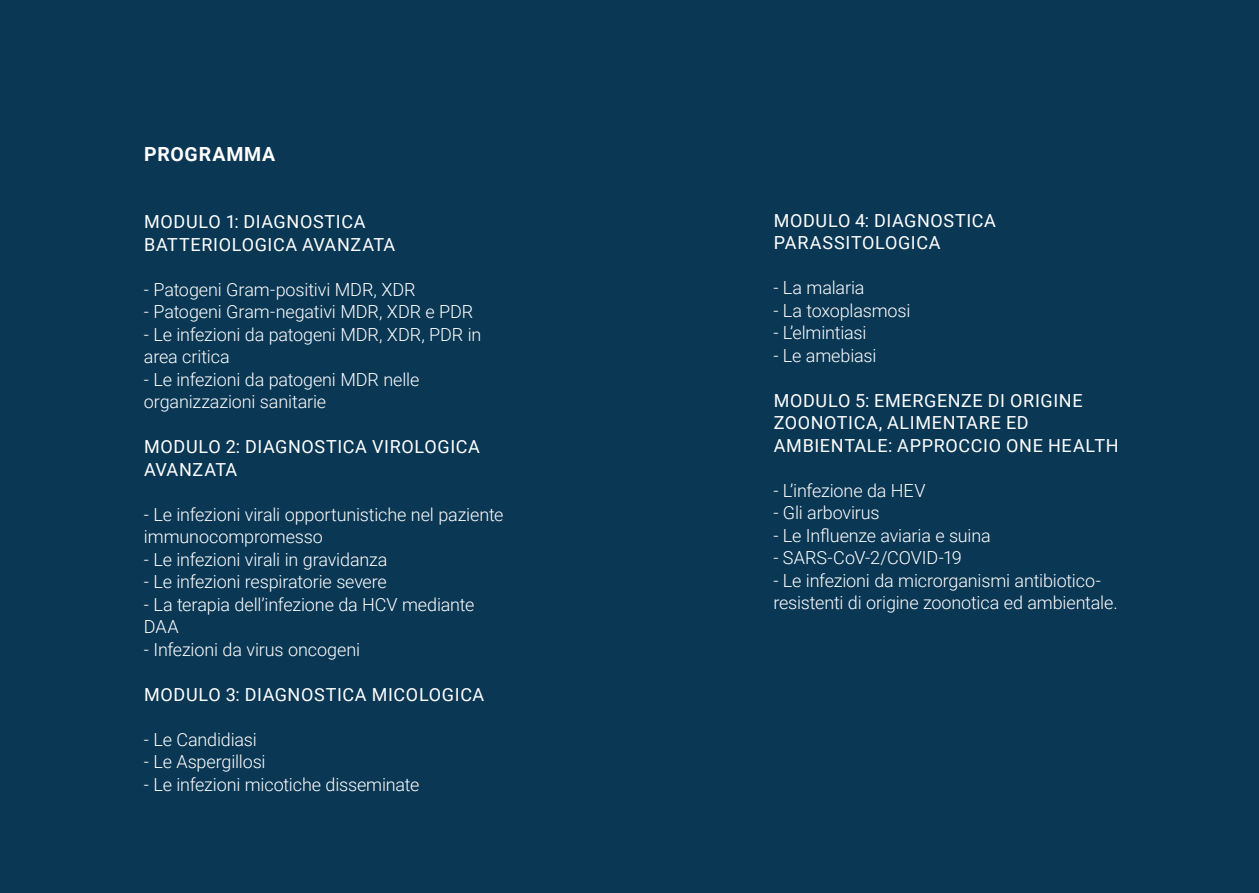
<style>
.page{position:relative;width:1259px;height:893px;background:#0a3754}
.page>*{position:absolute;margin:0;border:0;box-sizing:border-box;transform-origin:0 0}
.t1{font:700 19.5px "Roboto";letter-spacing:.045em;color:#fff}
.t2{font:300 18px/22.5px "Roboto";letter-spacing:-.01em;color:#fff}
.t3{font:18px/22.5px "Roboto";letter-spacing:.035em;color:#fff}
</style>
<div class="page">
<p class="t1" style="left:144px;top:140px;width:133px">PROGRAMMA</p>
<p class="t3" style="left:144px;top:210px;width:252px">MODULO 1: DIAGNOSTICA<br>BATTERIOLOGICA AVANZATA</p>
<p class="t2" style="left:144px;top:277px;width:273px">- Patogeni Gram-positivi MDR, XDR</p>
<p class="t2" style="left:144px;top:300px;width:331px">- Patogeni Gram-negativi MDR, XDR e PDR</p>
<p class="t2" style="left:144px;top:322px;width:339px">- Le infezioni da patogeni MDR, XDR, PDR in area critica</p>
<p class="t2" style="left:144px;top:367px;width:277px">- Le infezioni da patogeni MDR nelle organizzazioni sanitarie</p>
<p class="t3" style="left:144px;top:435px;width:337px">MODULO 2: DIAGNOSTICA VIROLOGICA<br>AVANZATA</p>
<p class="t2" style="left:144px;top:502px;width:361px">- Le infezioni virali opportunistiche nel paziente immunocompromesso</p>
<p class="t2" style="left:144px;top:547px;width:245px">- Le infezioni virali in gravidanza</p>
<p class="t2" style="left:144px;top:570px;width:244px">- Le infezioni respiratorie severe</p>
<p class="t2" style="left:144px;top:592px;width:332px">- La terapia dell’infezione da HCV mediante<br>DAA</p>
<p class="t2" style="left:144px;top:637px;width:218px">- Infezioni da virus oncogeni</p>
<p class="t3" style="left:144px;top:682px;width:342px">MODULO 3: DIAGNOSTICA MICOLOGICA</p>
<p class="t2" style="left:144px;top:727px;width:114px">- Le Candidiasi</p>
<p class="t2" style="left:144px;top:750px;width:123px">- Le Aspergillosi</p>
<p class="t2" style="left:144px;top:772px;width:277px">- Le infezioni micotiche disseminate</p>
<p class="t3" style="left:773px;top:208px;width:224px">MODULO 4: DIAGNOSTICA<br>PARASSITOLOGICA</p>
<p class="t2" style="left:773px;top:276px;width:93px">- La malaria</p>
<p class="t2" style="left:773px;top:298px;width:138px">- La toxoplasmosi</p>
<p class="t2" style="left:773px;top:321px;width:95px">- L’elmintiasi</p>
<p class="t2" style="left:773px;top:343px;width:104px">- Le amebiasi</p>
<p class="t3" style="left:773px;top:388px;width:346px">MODULO 5: EMERGENZE DI ORIGINE<br>ZOONOTICA, ALIMENTARE ED<br>AMBIENTALE: APPROCCIO ONE HEALTH</p>
<p class="t2" style="left:773px;top:478px;width:154px">- L’infezione da HEV</p>
<p class="t2" style="left:773px;top:501px;width:108px">- Gli arbovirus</p>
<p class="t2" style="left:773px;top:523px;width:219px">- Le Influenze aviaria e suina</p>
<p class="t2" style="left:773px;top:546px;width:190px">- SARS-CoV-2/COVID-19</p>
<p class="t2" style="left:773px;top:568px;width:346px">- Le infezioni da microrganismi antibiotico&shy;resistenti di origine zoonotica ed ambientale.</p>
</div>
